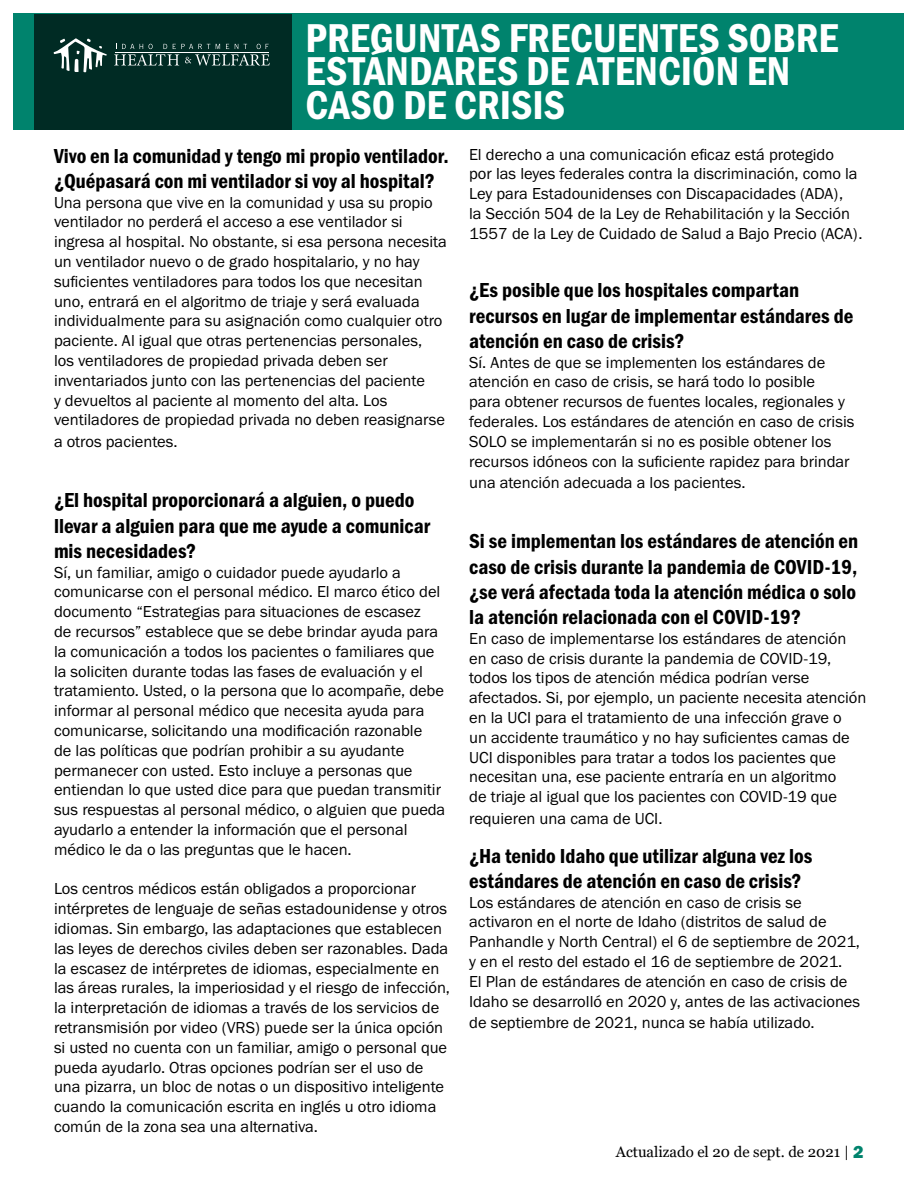
<style>
.page{position:relative;width:918px;height:1188px;background:#fff}
.page>*{position:absolute;margin:0;border:0;box-sizing:border-box;transform-origin:0 0}
.t1{font:41.7px/33.5px "Franklin Gothic URW Con Dem";color:#fff}
.t2{font:21px/25.2px "Franklin Gothic URW Con Dem";color:#000}
.t3{font:16.5px/19.8px "Franklin Gothic URW Boo";color:#000}
.t4{font:15px "Georgia";color:#000}
.s1{font-family:"Franklin Gothic URW Hea";font-size:18px;color:#00836d}
</style>
<div class="page">
<div style="left:14px;top:14px;width:890px;height:116px;background:#00836d"></div>
<div style="left:34px;top:14px;width:257px;height:115px;background:#002b24"></div>
<svg style="left:54px;top:38px;width:53px;height:34px"></svg>
<svg style="left:114px;top:44px;width:156px;height:22px"></svg>
<h1 class="t1" style="left:306px;top:19px;width:534px">PREGUNTAS FRECUENTES SOBRE<br>ESTÁNDARES DE ATENCIÓN EN<br>CASO DE CRISIS</h1>
<p class="t2" style="left:54px;top:142px;width:396px">Vivo en la comunidad y tengo mi propio ventilador. ¿Quépasará con mi ventilador si voy al hospital?</p>
<p class="t3" style="left:54px;top:192px;width:395px">Una persona que vive en la comunidad y usa su propio ventilador no perderá el acceso a ese ventilador si ingresa al hospital. No obstante, si esa persona necesita un ventilador nuevo o de grado hospitalario, y no hay suficientes ventiladores para todos los que necesitan uno, entrará en el algoritmo de triaje y será evaluada individualmente para su asignación como cualquier otro paciente. Al igual que otras pertenencias personales,<br>los ventiladores de propiedad privada deben ser inventariados junto con las pertenencias del paciente<br>y devueltos al paciente al momento del alta. Los ventiladores de propiedad privada no deben reasignarse</p>
<p class="t3" style="left:54px;top:431px;width:125px">a otros pacientes.</p>
<p class="t2" style="left:54px;top:487px;width:378px">¿El hospital proporcionará a alguien, o puedo llevar a alguien para que me ayude a comunicar mis necesidades?</p>
<p class="t3" style="left:54px;top:562px;width:393px">Sí, un familiar, amigo o cuidador puede ayudarlo a comunicarse con el personal médico. El marco ético del documento “Estrategias para situaciones de escasez<br>de recursos” establece que se debe brindar ayuda para la comunicación a todos los pacientes o familiares que la soliciten durante todas las fases de evaluación y el tratamiento. Usted, o la persona que lo acompañe, debe informar al personal médico que necesita ayuda para comunicarse, solicitando una modificación razonable<br>de las políticas que podrían prohibir a su ayudante permanecer con usted. Esto incluye a personas que entiendan lo que usted dice para que puedan transmitir sus respuestas al personal médico, o alguien que pueda ayudarlo a entender la información que el personal médico le da o las preguntas que le hacen.</p>
<p class="t3" style="left:54px;top:879px;width:398px">Los centros médicos están obligados a proporcionar intérpretes de lenguaje de señas estadounidense y otros idiomas. Sin embargo, las adaptaciones que establecen las leyes de derechos civiles deben ser razonables. Dada la escasez de intérpretes de idiomas, especialmente en las áreas rurales, la imperiosidad y el riesgo de infección, la interpretación de idiomas a través de los servicios de retransmisión por video (VRS) puede ser la única opción si usted no cuenta con un familiar, amigo o personal que pueda ayudarlo. Otras opciones podrían ser el uso de una pizarra, un bloc de notas o un dispositivo inteligente cuando la comunicación escrita en inglés u otro idioma común de la zona sea una alternativa.</p>
<p class="t3" style="left:469px;top:144px;width:395px">El derecho a una comunicación eficaz está protegido<br>por las leyes federales contra la discriminación, como la Ley para Estadounidenses con Discapacidades (ADA),<br>la Sección 504 de la Ley de Rehabilitación y la Sección 1557 de la Ley de Cuidado de Salud a Bajo Precio (ACA).</p>
<p class="t2" style="left:469px;top:277px;width:386px">¿Es posible que los hospitales compartan recursos en lugar de implementar estándares de atención en caso de crisis?</p>
<p class="t3" style="left:469px;top:352px;width:387px">Sí. Antes de que se implementen los estándares de atención en caso de crisis, se hará todo lo posible<br>para obtener recursos de fuentes locales, regionales y federales. Los estándares de atención en caso de crisis SOLO se implementarán si no es posible obtener los recursos idóneos con la suficiente rapidez para brindar</p>
<p class="t3" style="left:469px;top:472px;width:278px">una atención adecuada a los pacientes.</p>
<p class="t2" style="left:469px;top:528px;width:391px;text-align:justify">Si se implementan los estándares de atención en caso de crisis durante la pandemia de COVID-19, ¿se verá afectada toda la atención médica o solo la atención relacionada con el COVID-19?</p>
<p class="t3" style="left:469px;top:628px;width:399px">En caso de implementarse los estándares de atención en caso de crisis durante la pandemia de COVID-19, todos los tipos de atención médica podrían verse afectados. Si, por ejemplo, un paciente necesita atención en la UCI para el tratamiento de una infección grave o<br>un accidente traumático y no hay suficientes camas de UCI disponibles para tratar a todos los pacientes que necesitan una, ese paciente entraría en un algoritmo<br>de triaje al igual que los pacientes con COVID-19 que</p>
<p class="t3" style="left:469px;top:808px;width:195px">requieren una cama de UCI.</p>
<p class="t2" style="left:469px;top:842px;width:345px">¿Ha tenido Idaho que utilizar alguna vez los estándares de atención en caso de crisis?</p>
<p class="t3" style="left:469px;top:892px;width:393px">Los estándares de atención en caso de crisis se activaron en el norte de Idaho (distritos de salud de Panhandle y North Central) el 6 de septiembre de 2021, y en el resto del estado el 16 de septiembre de 2021.<br>El Plan de estándares de atención en caso de crisis de Idaho se desarrolló en 2020 y, antes de las activaciones</p>
<p class="t3" style="left:469px;top:1012px;width:347px">de septiembre de 2021, nunca se había utilizado.</p>
<p class="t4" style="left:616px;top:1142px;width:249px">Actualizado el 20 de sept. de 2021 | <span class="s1">2</span></p>
</div>
